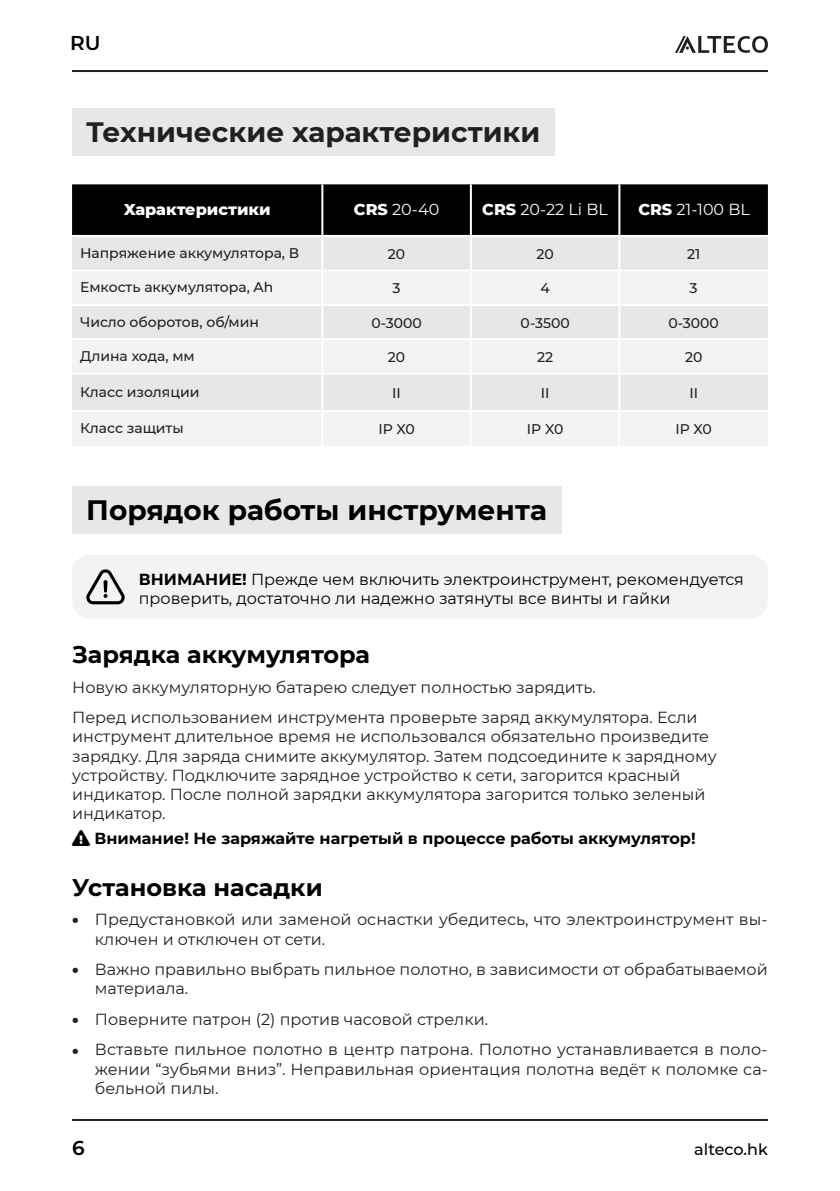
<style>
.page{position:relative;width:840px;height:1191px;background:#fff}
.page>*{position:absolute;margin:0;border:0;box-sizing:border-box;transform-origin:0 0}
.t1{font:700 28px "Montserrat";color:#231f20}
.t2{font:700 28px "Montserrat";color:#000}
.t3{font:700 24px "Montserrat";color:#000}
.t4{font:600 20px "Montserrat";color:#000}
.t5{font:16px/19.2px "Montserrat";color:#231f20}
.t6{font:16px/19.2px "Montserrat";color:#000}
.t7{font:700 16px "Montserrat";color:#000}
.t8{font:16px "Montserrat";color:#fff}
.t9{font:800 16px "Montserrat";color:#fff}
.t10{font:500 16px "Montserrat";color:#000}
.t11{font:500 14px "Montserrat";color:#231f20}
.s1{font-weight:800}
.s2{font-weight:700}
.s3{font-weight:900}
</style>
<div class="page">
<hr style="left:72px;top:1119px;width:695px;height:2px;background:#231f20">
<hr style="left:72px;top:70px;width:695px;height:2px;background:#231f20">
<svg style="left:675px;top:36px;width:92px;height:17px"></svg>
<div style="left:72px;top:184px;width:695px;height:51px;background:#000"></div>
<div style="left:72px;top:237px;width:695px;height:32px;background:#e6e7e9"></div>
<svg style="left:72px;top:272px;width:695px;height:174px;fill:#f2f3f4"></svg>
<hr style="left:321px;top:184px;width:2px;height:51px;background:#fff">
<hr style="left:469px;top:184px;width:2px;height:51px;background:#fff">
<hr style="left:618px;top:184px;width:2px;height:51px;background:#fff">
<hr style="left:321px;top:237px;width:2px;height:32px;background:#fff">
<hr style="left:469px;top:237px;width:2px;height:32px;background:#fff">
<hr style="left:618px;top:237px;width:2px;height:32px;background:#fff">
<hr style="left:321px;top:271px;width:2px;height:33px;background:#fff">
<hr style="left:469px;top:271px;width:2px;height:33px;background:#fff">
<hr style="left:618px;top:271px;width:2px;height:33px;background:#fff">
<hr style="left:72px;top:304px;width:250px;height:2px;background:#fff">
<hr style="left:322px;top:304px;width:148px;height:2px;background:#fff">
<hr style="left:321px;top:306px;width:2px;height:32px;background:#fff">
<hr style="left:470px;top:304px;width:149px;height:2px;background:#fff">
<hr style="left:469px;top:306px;width:2px;height:32px;background:#fff">
<hr style="left:619px;top:304px;width:148px;height:2px;background:#fff">
<hr style="left:618px;top:306px;width:2px;height:32px;background:#fff">
<hr style="left:72px;top:338px;width:250px;height:2px;background:#fff">
<hr style="left:322px;top:338px;width:148px;height:2px;background:#fff">
<hr style="left:321px;top:340px;width:2px;height:33px;background:#fff">
<hr style="left:470px;top:338px;width:149px;height:2px;background:#fff">
<hr style="left:469px;top:340px;width:2px;height:33px;background:#fff">
<hr style="left:619px;top:338px;width:148px;height:2px;background:#fff">
<hr style="left:618px;top:340px;width:2px;height:33px;background:#fff">
<hr style="left:72px;top:373px;width:250px;height:2px;background:#fff">
<hr style="left:322px;top:373px;width:148px;height:2px;background:#fff">
<hr style="left:321px;top:375px;width:2px;height:35px;background:#fff">
<hr style="left:470px;top:373px;width:149px;height:2px;background:#fff">
<hr style="left:469px;top:375px;width:2px;height:35px;background:#fff">
<hr style="left:619px;top:373px;width:148px;height:2px;background:#fff">
<hr style="left:618px;top:375px;width:2px;height:35px;background:#fff">
<hr style="left:72px;top:410px;width:250px;height:2px;background:#fff">
<hr style="left:322px;top:410px;width:148px;height:2px;background:#fff">
<hr style="left:321px;top:412px;width:2px;height:34px;background:#fff">
<hr style="left:470px;top:410px;width:149px;height:2px;background:#fff">
<hr style="left:469px;top:412px;width:2px;height:34px;background:#fff">
<hr style="left:619px;top:410px;width:148px;height:2px;background:#fff">
<hr style="left:618px;top:412px;width:2px;height:34px;background:#fff">
<div style="left:72px;top:108px;width:482px;height:48px;background:#e6e7e9"></div>
<div style="left:72px;top:486px;width:489px;height:48px;background:#e6e7e9"></div>
<div style="left:72px;top:555px;width:695px;height:63px;background:#f2f3f4;border-radius:17px"></div>
<svg style="left:86px;top:569px;width:39px;height:35px"></svg>
<p class="t4" style="left:70px;top:29px;width:32px">RU</p>
<h1 class="t1" style="left:86px;top:111px;width:455px">Технические характеристики</h1>
<p class="t9" style="left:124px;top:198px;width:148px">Характеристики</p>
<p class="t8" style="left:354px;top:198px;width:87px"><span class="s1">СRS</span> 20-40</p>
<p class="t8" style="left:482px;top:198px;width:127px"><span class="s1">СRS</span> 20-22 Li BL</p>
<p class="t8" style="left:638px;top:198px;width:113px"><span class="s1">СRS</span> 21-100 BL</p>
<p class="t11" style="left:80px;top:243px;width:221px">Напряжение аккумулятора, В</p>
<p class="t11" style="left:388px;top:244px;width:19px">20</p>
<p class="t11" style="left:536px;top:244px;width:19px">20</p>
<p class="t11" style="left:686px;top:244px;width:15px">21</p>
<p class="t11" style="left:80px;top:277px;width:195px">Емкость аккумулятора, Ah</p>
<p class="t11" style="left:392px;top:279px;width:10px">3</p>
<p class="t11" style="left:540px;top:279px;width:11px">4</p>
<p class="t11" style="left:689px;top:279px;width:10px">3</p>
<p class="t11" style="left:80px;top:312px;width:180px">Число оборотов, об/мин</p>
<p class="t11" style="left:371px;top:313px;width:52px">0-3000</p>
<p class="t11" style="left:520px;top:313px;width:51px">0-3500</p>
<p class="t11" style="left:668px;top:313px;width:52px">0-3000</p>
<p class="t11" style="left:80px;top:346px;width:116px">Длина хода, мм</p>
<p class="t11" style="left:388px;top:347px;width:19px">20</p>
<p class="t11" style="left:537px;top:347px;width:18px">22</p>
<p class="t11" style="left:684px;top:347px;width:19px">20</p>
<p class="t11" style="left:80px;top:382px;width:121px">Класс изоляции</p>
<p class="t11" style="left:392px;top:383px;width:10px">II</p>
<p class="t11" style="left:540px;top:383px;width:10px">II</p>
<p class="t11" style="left:689px;top:383px;width:10px">II</p>
<p class="t11" style="left:80px;top:418px;width:105px">Класс защиты</p>
<p class="t11" style="left:378px;top:419px;width:38px">IP X0</p>
<p class="t11" style="left:526px;top:419px;width:38px">IP X0</p>
<p class="t11" style="left:675px;top:419px;width:38px">IP X0</p>
<h1 class="t2" style="left:86px;top:489px;width:462px">Порядок работы инструмента</h1>
<p class="t6" style="left:139px;top:569px;width:606px"><span class="s2">ВНИМАНИЕ!</span> Прежде чем включить электроинструмент, рекомендуется проверить, достаточно ли надежно затянуты все винты и гайки</p>
<h2 class="t3" style="left:72px;top:637px;width:299px">Зарядка аккумулятора</h2>
<p class="t5" style="left:72px;top:671px;width:626px;line-height:30.6px">Новую аккумуляторную батарею следует полностью зарядить.<br>Перед использованием инструмента проверьте заряд аккумулятора. Если</p>
<p class="t5" style="left:72px;top:726px;width:645px">инструмент длительное время не использовался обязательно произведите зарядку. Для заряда снимите аккумулятор. Затем подсоедините к зарядному устройству. Подключите зарядное устройство к сети, загорится красный индикатор. После полной зарядки аккумулятора загорится только зеленый индикатор.</p>
<p class="t7" style="left:72px;top:827px;width:624px">❑ Внимание! Не заряжайте нагретый в процессе работы аккумулятор!</p>
<h2 class="t3" style="left:72px;top:870px;width:252px">Установка насадки</h2>
<p class="t5" style="left:95px;top:909px;width:674px;text-indent:-23px"><span class="s3">•</span> Предустановкой или заменой оснастки убедитесь, что электроинструмент вы&shy;ключен и отключен от сети.</p>
<p class="t5" style="left:95px;top:959px;width:674px;text-indent:-23px"><span class="s3">•</span> Важно правильно выбрать пильное полотно, в зависимости от обрабатываемой материала.</p>
<p class="t5" style="left:72px;top:1009px;width:417px"><span class="s3">•</span> Поверните патрон (2) против часовой стрелки.</p>
<p class="t5" style="left:95px;top:1039px;width:674px;text-align:justify;text-indent:-23px"><span class="s3">•</span> Вставьте пильное полотно в центр патрона. Полотно устанавливается в поло&shy;жении “зубьями вниз”. Неправильная ориентация полотна ведёт к поломке са&shy;бельной пилы.</p>
<p class="t4" style="left:72px;top:1133px;width:14px">6</p>
<p class="t10" style="left:693px;top:1138px;width:75px">alteco.hk</p>
</div>
